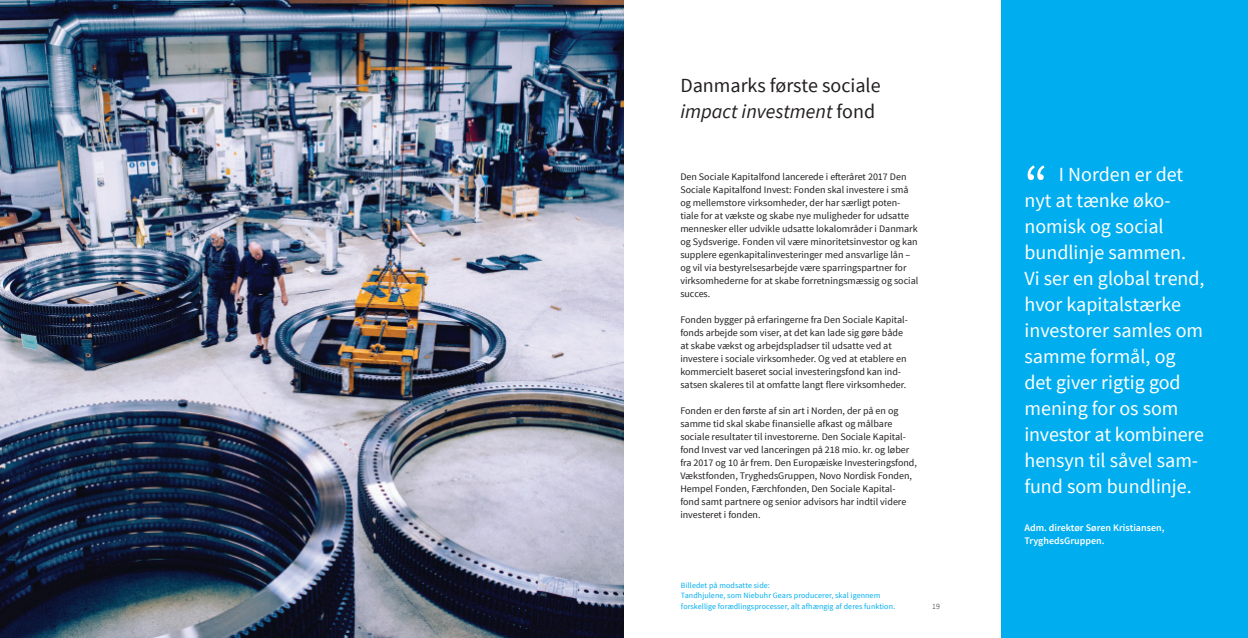
<style>
.page{position:relative;width:1248px;height:638px;background:#fff}
.page>*{position:absolute;margin:0;border:0;box-sizing:border-box;transform-origin:0 0}
.t1{font:55px "Source Sans Pro";color:#fff}
.t2{font:20px/26px "Source Sans Pro";color:#fff}
.t3{font:20px/26px "Source Sans Pro";color:#231f20}
.t4{font:10px/13px "Source Sans Pro";color:#231f20}
.t5{font:600 10px/13px "Source Sans Pro";color:#fff}
.t6{font:8px/10.5px "Source Sans Pro";letter-spacing:.01em;color:#00aeef}
.t7{font:300 8px "Source Sans Pro";color:#231f20}
.s1{font-style:italic}
</style>
<div class="page">
<div style="left:1001px;top:0;width:246px;height:638px;background:#00aeef"></div>
<img style="left:0;top:0;width:623px;height:638px">
<h2 class="t3" style="left:680px;top:72px;width:202px">Danmarks første sociale <span class="s1">impact investment</span> fond</h2>
<p class="t4" style="left:680px;top:170px;width:239px">Den Sociale Kapitalfond lancerede i efteråret 2017 Den Sociale Kapitalfond Invest: Fonden skal investere i små og mellemstore virksomheder, der har særligt poten&shy;tiale for at vækste og skabe nye muligheder for udsatte mennesker eller udvikle udsatte lokalområder i Danmark og Sydsverige. Fonden vil være minoritetsinvestor og kan supplere egenkapitalinvesteringer med ansvarlige lån – og vil via bestyrelsesarbejde være sparringspartner for virksomhederne for at skabe forretningsmæssig og social succes.</p>
<p class="t4" style="left:680px;top:313px;width:229px">Fonden bygger på erfaringerne fra Den Sociale Kapital&shy;fonds arbejde som viser, at det kan lade sig gøre både at skabe vækst og arbejdspladser til udsatte ved at investere i sociale virksomheder. Og ved at etablere en kommercielt baseret social investeringsfond kan ind&shy;satsen skaleres til at omfatte langt flere virksomheder.</p>
<p class="t4" style="left:680px;top:404px;width:238px">Fonden er den første af sin art i Norden, der på en og samme tid skal skabe finansielle afkast og målbare sociale resultater til investorerne. Den Sociale Kapital&shy;fond Invest var ved lanceringen på 218 mio. kr. og løber fra 2017 og 10 år frem. Den Europæiske Investeringsfond, Vækstfonden, TryghedsGruppen, Novo Nordisk Fonden, Hempel Fonden, Færchfonden, Den Sociale Kapital&shy;fond samt partnere og senior advisors har indtil videre investeret i fonden.</p>
<p class="t6" style="left:681px;top:580px;width:215px">Billedet på modsatte side:<br>Tandhjulene, som Niebuhr Gears producerer, skal igennem forskellige forædlingsprocesser, alt afhængig af deres funktion.</p>
<p class="t7" style="left:932px;top:601px;width:9px">19</p>
<h1 class="t1" style="left:1024px;top:151px;width:25px">“</h1>
<p class="t2" style="left:1024px;top:161px;width:182px;text-indent:34px">I Norden er det nyt at tænke øko&shy;nomisk og social bundlinje sammen.<br>Vi ser en global trend, hvor kapitalstærke investorer samles om samme formål, og det giver rigtig god mening for os som investor at kombinere hensyn til såvel sam&shy;fund som bundlinje.</p>
<p class="t5" style="left:1024px;top:521px;width:141px">Adm. direktør Søren Kristiansen,<br>TryghedsGruppen.</p>
</div>
